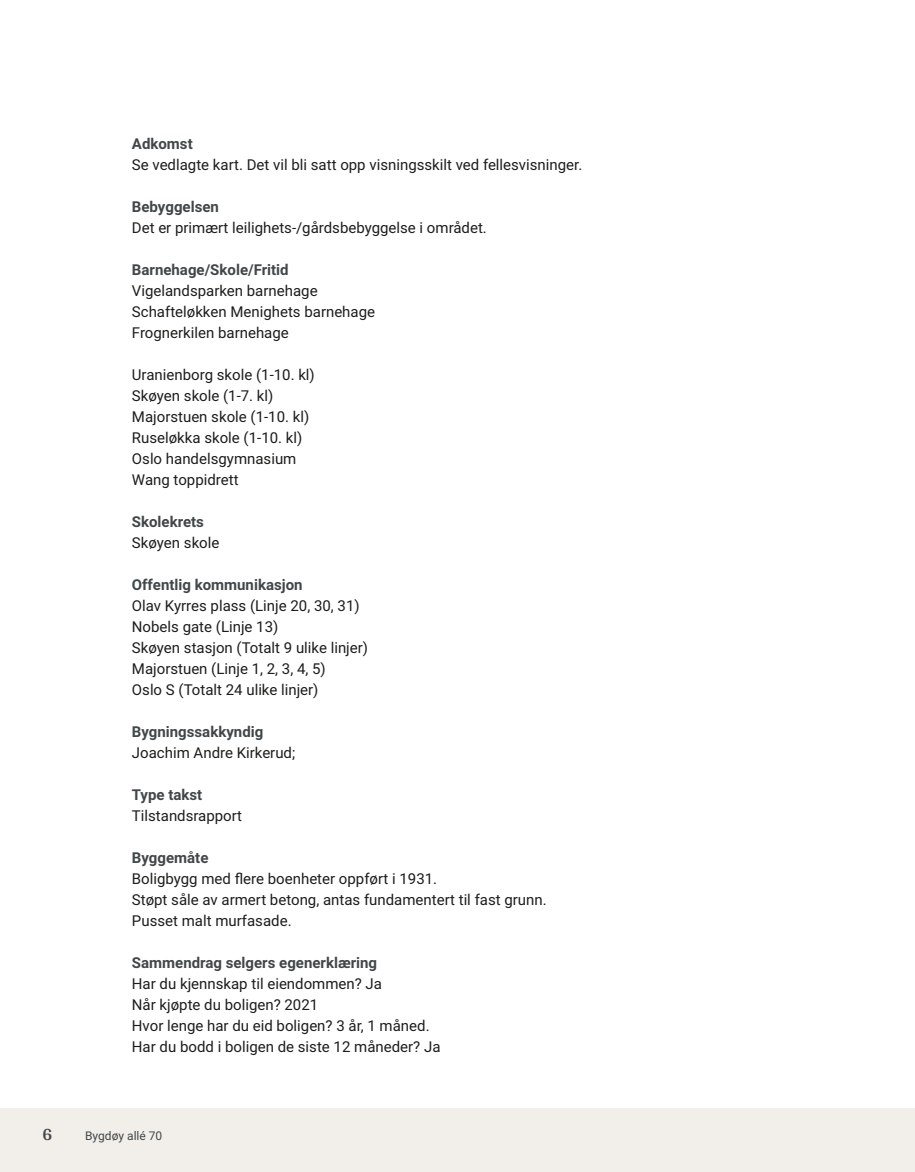
<style>
.page{position:relative;width:915px;height:1172px;background:#fff}
.page>*{position:absolute;margin:0;border:0;box-sizing:border-box;transform-origin:0 0}
.t1{font:700 18px "Arya";color:#414749}
.t2{font:15px/21px "Roboto";color:#1d1d1b}
.t3{font:700 15px "Roboto";color:#414749}
.t4{font:12px "Roboto";color:#414749}
</style>
<div class="page">
<div style="left:0;top:1108px;width:914px;height:64px;background:#f2eeea"></div>
<p class="t3" style="left:132px;top:133px;width:62px">Adkomst</p>
<p class="t2" style="left:132px;top:153px;width:452px">Se vedlagte kart. Det vil bli satt opp visningsskilt ved fellesvisninger.</p>
<p class="t3" style="left:132px;top:196px;width:88px">Bebyggelsen</p>
<p class="t2" style="left:132px;top:216px;width:356px">Det er primært leilighets‑/gårdsbebyggelse i området.</p>
<p class="t3" style="left:132px;top:259px;width:158px">Barnehage/Skole/Fritid</p>
<p class="t2" style="left:132px;top:279px;width:244px">Vigelandsparken barnehage<br>Schafteløkken Menighets barnehage<br>Frognerkilen barnehage</p>
<p class="t2" style="left:132px;top:363px;width:184px">Uranienborg skole (1‑10. kl)<br>Skøyen skole (1‑7. kl)<br>Majorstuen skole (1‑10. kl)<br>Ruseløkka skole (1‑10. kl)<br>Oslo handelsgymnasium<br>Wang toppidrett</p>
<p class="t3" style="left:132px;top:511px;width:74px">Skolekrets</p>
<p class="t2" style="left:132px;top:531px;width:89px">Skøyen skole</p>
<p class="t3" style="left:132px;top:574px;width:172px">Offentlig kommunikasjon</p>
<p class="t2" style="left:132px;top:594px;width:238px">Olav Kyrres plass (Linje 20, 30, 31)<br>Nobels gate (Linje 13)<br>Skøyen stasjon (Totalt 9 ulike linjer)<br>Majorstuen (Linje 1, 2, 3, 4, 5)<br>Oslo S (Totalt 24 ulike linjer)</p>
<p class="t3" style="left:132px;top:721px;width:133px">Bygningssakkyndig</p>
<p class="t2" style="left:132px;top:741px;width:165px">Joachim Andre Kirkerud;</p>
<p class="t3" style="left:132px;top:784px;width:72px">Type takst</p>
<p class="t2" style="left:132px;top:804px;width:112px">Tilstandsrapport</p>
<p class="t3" style="left:132px;top:847px;width:78px">Byggemåte</p>
<p class="t2" style="left:132px;top:867px;width:416px">Boligbygg med flere boenheter oppført i 1931.<br>Støpt såle av armert betong, antas fundamentert til fast grunn.<br>Pusset malt murfasade.</p>
<p class="t3" style="left:132px;top:952px;width:247px">Sammendrag selgers egenerklæring</p>
<p class="t2" style="left:132px;top:972px;width:310px">Har du kjennskap til eiendommen? Ja<br>Når kjøpte du boligen? 2021<br>Hvor lenge har du eid boligen? 3 år, 1 måned.<br>Har du bodd i boligen de siste 12 måneder? Ja</p>
<p class="t1" style="left:43px;top:1123px;width:11px">6</p>
<p class="t4" style="left:85px;top:1127px;width:79px">Bygdøy allé 70</p>
</div>
